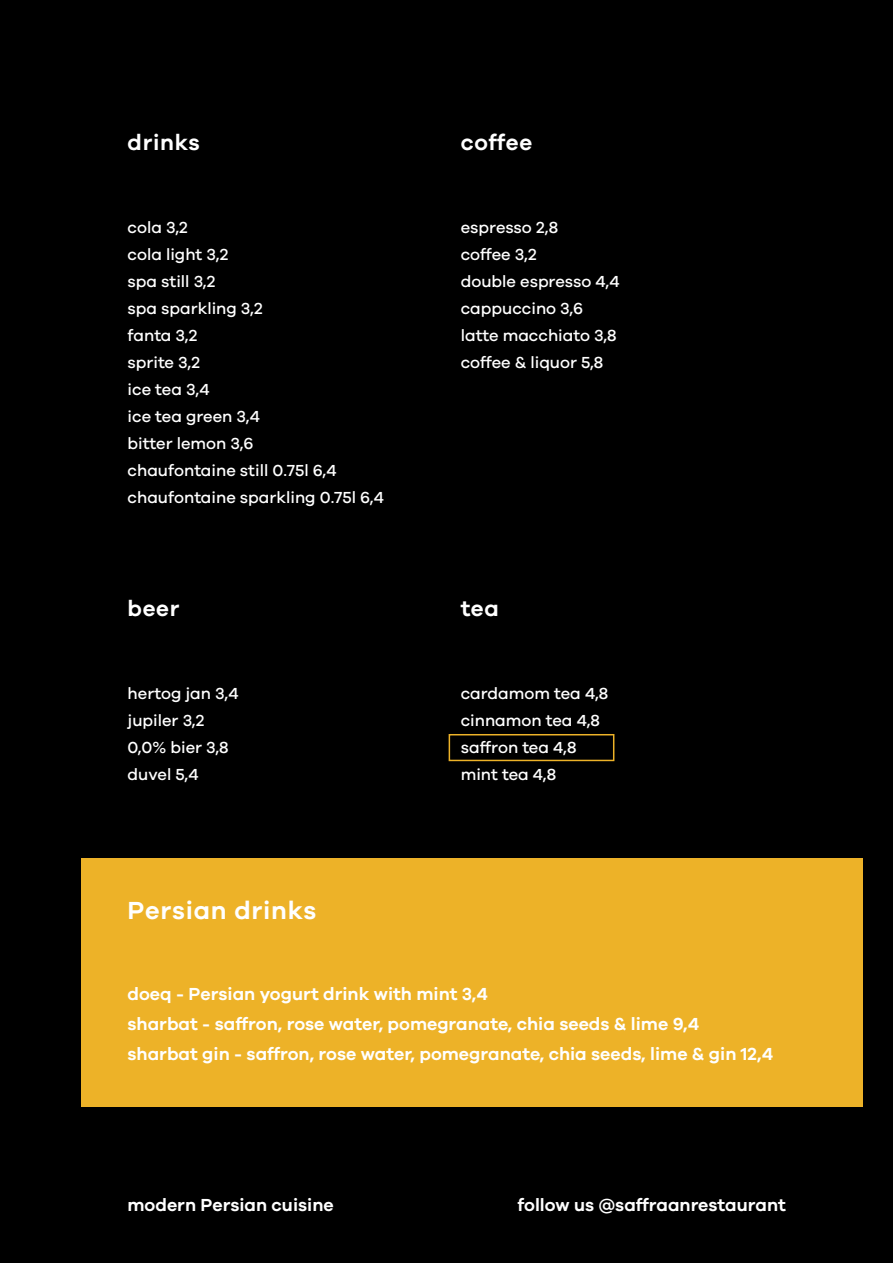
<style>
.page{position:relative;width:893px;height:1263px;background:#000}
.page>*{position:absolute;margin:0;border:0;box-sizing:border-box;transform-origin:0 0}
.t1{font:600 25.5px "Galano Grotesque";letter-spacing:.03em;color:#fff}
.t2{font:600 22.5px "Galano Grotesque";letter-spacing:.03em;color:#fff}
.t3{font:600 18px/30px "Galano Grotesque";color:#fff}
.t4{font:500 16.5px/27px "Galano Grotesque";color:#fff}
</style>
<div class="page">
<div style="left:82px;top:858px;width:781px;height:249px;background:#edb228"></div>
<div style="left:449px;top:734px;width:165px;height:27px;border:2px solid #edb228"></div>
<h2 class="t2" style="left:128px;top:129px;width:74px">drinks</h2>
<h2 class="t2" style="left:461px;top:129px;width:73px">coffee</h2>
<p class="t4" style="left:128px;top:214px;width:258px">cola 3,2<br>cola light 3,2<br>spa still 3,2<br>spa sparkling 3,2<br>fanta 3,2<br>sprite 3,2<br>ice tea 3,4<br>ice tea green 3,4<br>bitter lemon 3,6<br>chaufontaine still 0.75l 6,4 chaufontaine sparkling 0.75l 6,4</p>
<p class="t4" style="left:461px;top:214px;width:160px">espresso 2,8<br>coffee 3,2<br>double espresso 4,4 cappuccino 3,6 latte macchiato 3,8 coffee &amp; liquor 5,8</p>
<h2 class="t2" style="left:128px;top:594px;width:53px">beer</h2>
<h2 class="t2" style="left:461px;top:594px;width:40px">tea</h2>
<p class="t4" style="left:128px;top:679px;width:113px">hertog jan 3,4 jupiler 3,2<br>0,0% bier 3,8 duvel 5,4</p>
<p class="t4" style="left:461px;top:679px;width:149px">cardamom tea 4,8 cinnamon tea 4,8 saffron tea 4,8 mint tea 4,8</p>
<h1 class="t1" style="left:128px;top:894px;width:190px">Persian drinks</h1>
<p class="t3" style="left:128px;top:979px;width:647px">doeq - Persian yogurt drink with mint 3,4<br>sharbat - saffron, rose water, pomegranate, chia seeds &amp; lime 9,4 sharbat gin - saffron, rose water, pomegranate, chia seeds, lime &amp; gin 12,4</p>
<p class="t3" style="left:128px;top:1190px;width:208px">modern Persian cuisine</p>
<p class="t3" style="left:518px;top:1190px;width:270px">follow us @saffraanrestaurant</p>
</div>
